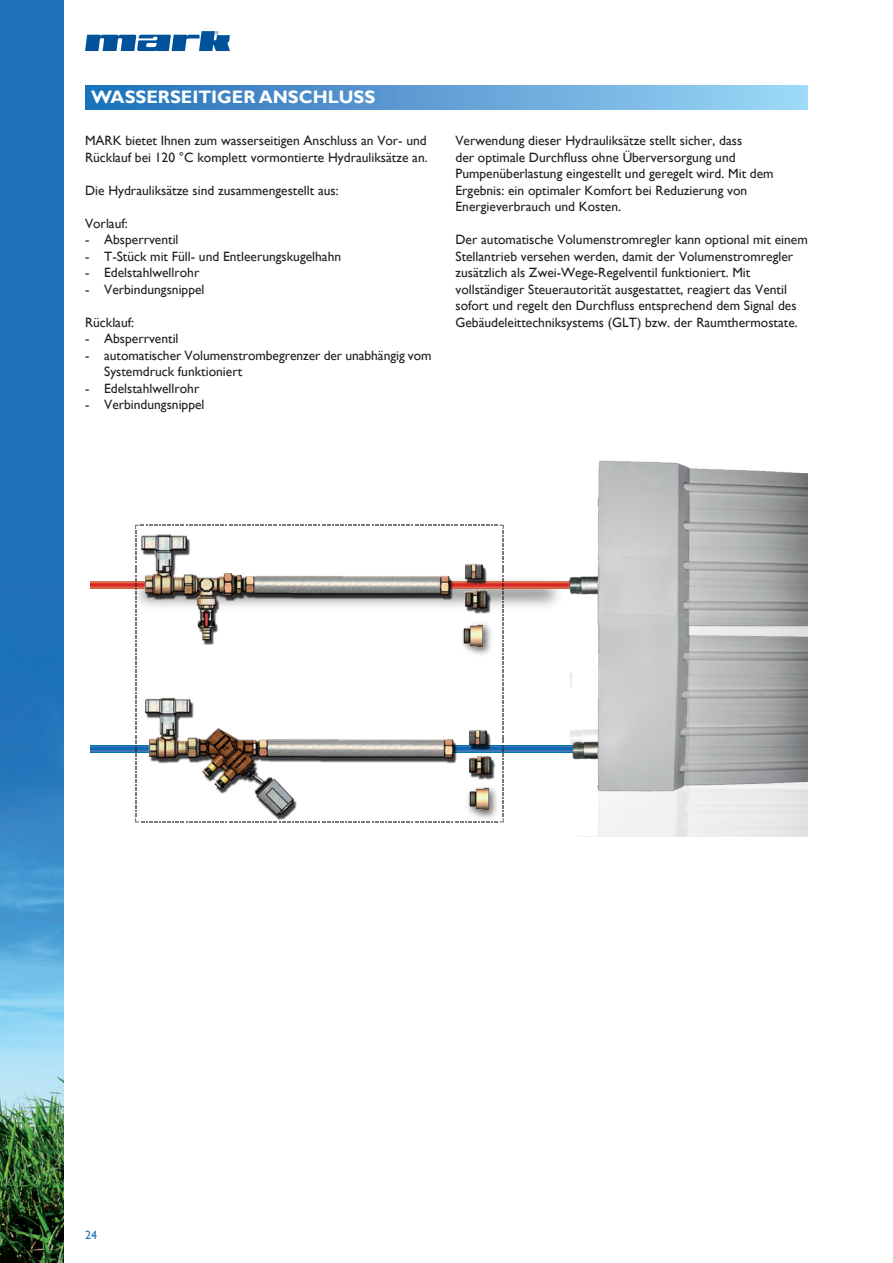
<style>
.page{position:relative;width:893px;height:1263px;background:#fff}
.page>*{position:absolute;margin:0;border:0;box-sizing:border-box;transform-origin:0 0}
.t1{font:700 18px "Gill Sans";color:#fff}
.Platte_tekst{font:13.5px/16.5px "Gill Sans";color:#231f20}
.t2{font:12px "Gill Sans";color:#1672ba}
</style>
<div class="page">
<img style="left:0;top:0;width:64px;height:1263px">
<svg style="left:85px;top:31px;width:145px;height:20px"></svg>
<div style="left:85px;top:85px;width:723px;height:24px;background:linear-gradient(to right,#216db8,#a0d6f6)"></div>
<svg style="left:90px;top:581px;width:45px;height:7px"></svg>
<svg style="left:90px;top:745px;width:45px;height:7px"></svg>
<svg style="left:135px;top:525px;width:365px;height:297px"></svg>
<img style="left:143px;top:686px;width:355px;height:135px">
<img style="left:139px;top:529px;width:355px;height:118px">
<img style="left:457px;top:618px;width:39px;height:42px">
<img style="left:461px;top:620px;width:24px;height:31px">
<img style="left:463px;top:781px;width:37px;height:42px">
<img style="left:466px;top:783px;width:24px;height:32px">
<img style="left:500px;top:460px;width:308px;height:376px">
<div style="left:572px;top:653px;width:26px;height:45px;background:#fff"></div>
<p class="t1" style="left:91px;top:87px;width:286px">WASSERSEITIGER ANSCHLUSS</p>
<p class="Platte_tekst" style="left:85px;top:133px;width:344px">MARK bietet Ihnen zum wasserseitigen Anschluss an Vor- und<br>Rücklauf bei 120 °C komplett vormontierte Hydrauliksätze an.</p>
<p class="Platte_tekst" style="left:85px;top:182px;width:255px">Die Hydrauliksätze sind zusammengestellt aus:</p>
<p class="Platte_tekst" style="left:85px;top:215px;width:44px">Vorlauf:</p>
<p class="Platte_tekst" style="left:85px;top:232px;width:95px">- Absperrventil</p>
<p class="Platte_tekst" style="left:85px;top:248px;width:258px">- T-Stück mit Füll- und Entleerungskugelhahn</p>
<p class="Platte_tekst" style="left:85px;top:265px;width:116px">- Edelstahlwellrohr</p>
<p class="Platte_tekst" style="left:85px;top:281px;width:121px">- Verbindungsnippel</p>
<p class="Platte_tekst" style="left:85px;top:314px;width:51px">Rücklauf:</p>
<p class="Platte_tekst" style="left:85px;top:331px;width:95px">- Absperrventil</p>
<p class="Platte_tekst" style="left:104px;top:347px;width:329px;text-indent:-19px">- automatischer Volumenstrombegrenzer der unabhängig vom<br>Systemdruck funktioniert</p>
<p class="Platte_tekst" style="left:85px;top:380px;width:116px">- Edelstahlwellrohr</p>
<p class="Platte_tekst" style="left:85px;top:397px;width:121px">- Verbindungsnippel</p>
<p class="Platte_tekst" style="left:455px;top:133px;width:320px">Verwendung dieser Hydrauliksätze stellt sicher, dass<br>der optimale Durchfluss ohne Überversorgung und Pumpenüberlastung eingestellt und geregelt wird. Mit dem Ergebnis: ein optimaler Komfort bei Reduzierung von Energieverbrauch und Kosten.</p>
<p class="Platte_tekst" style="left:455px;top:232px;width:354px">Der automatische Volumenstromregler kann optional mit einem Stellantrieb versehen werden, damit der Volumenstromregler zusätzlich als Zwei-Wege-Regelventil funktioniert. Mit vollständiger Steuerautorität ausgestattet, reagiert das Ventil sofort und regelt den Durchfluss entsprechend dem Signal des Gebäudeleittechniksystems (GLT) bzw. der Raumthermostate.</p>
<p class="t2" style="left:85px;top:1228px;width:13px">24</p>
</div>
